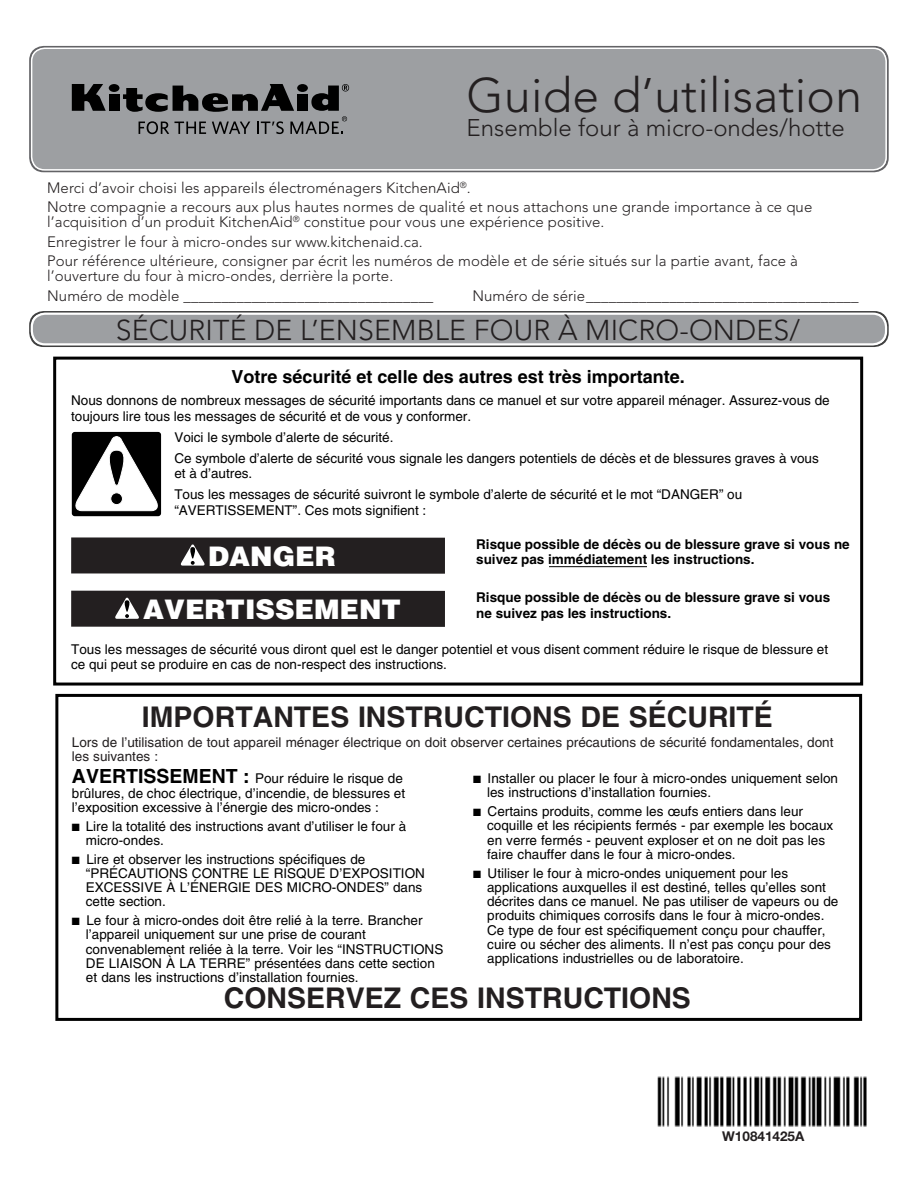
<style>
.page{position:relative;width:918px;height:1188px;background:#fff}
.page>*{position:absolute;margin:0;border:0;box-sizing:border-box;transform-origin:0 0}
.Cover_Heading_1{font:300 48px "Avenir LT Std";letter-spacing:.005em;color:#231f20}
.t1{font:700 28.5px "Helvetica";color:#231f20}
.Heading_1_Cook{font:300 28.5px "Avenir LT Std";letter-spacing:.005em;color:#231f20}
.t2{font:900 27px "Helvetica";color:#fff}
.Cover_Heading_1-2{font:300 24px "Avenir LT Std";color:#231f20}
.t3{font:700 18px "Helvetica";color:#000}
.Heading_3{font:300 15px/15px "Avenir LT Std";letter-spacing:.005em;color:#231f20}
.Heading_3_No_Bold{font:300 15px/15px "Avenir LT Std";letter-spacing:.005em;color:#231f20}
.t4{font:13.5px/14.2px "Helvetica";color:#000}
.t5{font:700 13.5px/15.8px "Helvetica";color:#000}
.t6{font:13.5px/14.2px "Helvetica";color:#231f20}
.Part_Number{font:700 13.5px "Helvetica Neue";color:#231f20}
.s1{font-weight:700;font-size:19.5px}
</style>
<div class="page">
<div style="left:29px;top:46px;width:860px;height:126px;border:2px solid #636366;border-radius:13px"></div>
<div style="left:32px;top:48px;width:854px;height:122px;background:#9d9fa2;border-radius:13px"></div>
<div style="left:31px;top:48px;width:856px;height:123px;border:2px solid #fff;border-radius:13px"></div>
<div style="left:109px;top:94px;width:10px;height:17px;background:#000"></div>
<div style="left:109px;top:84px;width:10px;height:8px;background:#000;border-radius:50%"></div>
<svg style="left:72px;top:84px;width:34px;height:27px"></svg>
<svg style="left:123px;top:84px;width:226px;height:50px"></svg>
<div style="left:29px;top:311px;width:860px;height:36px;border:2px solid #404040;border-radius:13px"></div>
<div style="left:32px;top:314px;width:854px;height:30px;background:#9d9fa2;border-radius:13px"></div>
<div style="left:31px;top:313px;width:856px;height:33px;border:2px solid #fff;border-radius:13px"></div>
<hr style="left:549px;top:566px;width:98px;height:1px;background:#000">
<div style="left:53px;top:357px;width:810px;height:329px;border:3px solid #000"></div>
<div style="left:72px;top:432px;width:89px;height:84px;border:3px solid #000;border-radius:2px"></div>
<svg style="left:73px;top:436px;width:87px;height:75px"></svg>
<div style="left:71px;top:591px;width:374px;height:36px;background:#231f20"></div>
<div style="left:71px;top:537px;width:374px;height:37px;background:#231f20"></div>
<svg style="left:180px;top:544px;width:25px;height:22px"></svg>
<svg style="left:115px;top:598px;width:24px;height:21px"></svg>
<div style="left:55px;top:694px;width:807px;height:327px;border:3px solid #000"></div>
<img style="left:657px;top:1076px;width:210px;height:51px">
<p class="Cover_Heading_1" style="left:467px;top:67px;width:397px">Guide d’utilisation</p>
<p class="Cover_Heading_1-2" style="left:467px;top:113px;width:380px">Ensemble four à micro-ondes/hotte</p>
<h3 class="Heading_3" style="left:47px;top:180px;width:425px">Merci d’avoir choisi les appareils électroménagers KitchenAid<sup>®</sup>.</h3>
<h3 class="Heading_3" style="left:47px;top:199px;width:767px">Notre compagnie a recours aux plus hautes normes de qualité et nous attachons une grande importance à ce que l’acquisition d’un produit KitchenAid<sup>®</sup> constitue pour vous une expérience positive.</h3>
<h3 class="Heading_3" style="left:47px;top:234px;width:377px">Enregistrer le four à micro-ondes sur www.kitchenaid.ca.</h3>
<p class="Heading_3_No_Bold" style="left:47px;top:253px;width:752px">Pour référence ultérieure, consigner par écrit les numéros de modèle et de série situés sur la partie avant, face à l’ouverture du four à micro-ondes, derrière la porte.</p>
<p class="Heading_3_No_Bold" style="left:47px;top:288px;width:388px">Numéro de modèle _________________________________</p>
<p class="Heading_3_No_Bold" style="left:472px;top:288px;width:388px">Numéro de série____________________________________</p>
<h1 class="Heading_1_Cook" style="left:116px;top:314px;width:686px">SÉCURITÉ DE L’ENSEMBLE FOUR À MICRO-ONDES/</h1>
<p class="t3" style="left:232px;top:365px;width:455px">Votre sécurité et celle des autres est très importante.</p>
<p class="t4" style="left:71px;top:393px;width:760px;line-height:15.8px">Nous donnons de nombreux messages de sécurité importants dans ce manuel et sur votre appareil ménager. Assurez-vous de toujours lire tous les messages de sécurité et de vous y conformer.</p>
<p class="t4" style="left:174px;top:426px;width:646px;line-height:21px">Voici le symbole d’alerte de sécurité.<br>Ce symbole d’alerte de sécurité vous signale les dangers potentiels de décès et de blessures graves à vous</p>
<p class="t4" style="left:174px;top:463px;width:569px;line-height:21px">et à d’autres.<br>Tous les messages de sécurité suivront le symbole d’alerte de sécurité et le mot “DANGER” ou</p>
<p class="t4" style="left:174px;top:503px;width:254px">“AVERTISSEMENT”. Ces mots signifient :</p>
<p class="t5" style="left:476px;top:536px;width:375px">Risque possible de décès ou de blessure grave si vous ne suivez pas immédiatement les instructions.</p>
<p class="t5" style="left:476px;top:589px;width:356px">Risque possible de décès ou de blessure grave si vous ne suivez pas les instructions.</p>
<p class="t4" style="left:71px;top:641px;width:759px;line-height:15.8px">Tous les messages de sécurité vous diront quel est le danger potentiel et vous disent comment réduire le risque de blessure et ce qui peut se produire en cas de non-respect des instructions.</p>
<p class="t2" style="left:208px;top:538px;width:129px">DANGER</p>
<p class="t2" style="left:143px;top:591px;width:259px">AVERTISSEMENT</p>
<p class="t1" style="left:142px;top:700px;width:633px">IMPORTANTES INSTRUCTIONS DE SÉCURITÉ</p>
<p class="t6" style="left:72px;top:735px;width:763px">Lors de l’utilisation de tout appareil ménager électrique on doit observer certaines précautions de sécurité fondamentales, dont les suivantes :</p>
<p class="t4" style="left:72px;top:772px;width:335px"><span class="s1">AVERTISSEMENT :</span> Pour réduire le risque de brûlures, de choc électrique, d’incendie, de blessures et l’exposition excessive à l’énergie des micro-ondes :</p>
<p class="t4" style="left:86px;top:819px;width:322px;text-indent:-14px">■ Lire la totalité des instructions avant d’utiliser le four à micro-ondes.</p>
<p class="t4" style="left:86px;top:852px;width:341px;text-indent:-14px">■ Lire et observer les instructions spécifiques de “PRÉCAUTIONS CONTRE LE RISQUE D’EXPOSITION EXCESSIVE À L’ÉNERGIE DES MICRO-ONDES” dans cette section.</p>
<p class="t4" style="left:86px;top:913px;width:359px;text-indent:-14px">■ Le four à micro-ondes doit être relié à la terre. Brancher l’appareil uniquement sur une prise de courant convenablement reliée à la terre. Voir les “INSTRUCTIONS DE LIAISON À LA TERRE” présentées dans cette section et dans les instructions d’installation fournies.</p>
<p class="t4" style="left:487px;top:771px;width:352px;text-indent:-14px">■ Installer ou placer le four à micro-ondes uniquement selon les instructions d’installation fournies.</p>
<p class="t4" style="left:487px;top:804px;width:348px;text-indent:-14px">■ Certains produits, comme les œufs entiers dans leur coquille et les récipients fermés - par exemple les bocaux en verre fermés - peuvent exploser et on ne doit pas les faire chauffer dans le four à micro-ondes.</p>
<p class="t4" style="left:487px;top:866px;width:353px;text-indent:-14px">■ Utiliser le four à micro-ondes uniquement pour les applications auxquelles il est destiné, telles qu’elles sont décrites dans ce manuel. Ne pas utiliser de vapeurs ou de produits chimiques corrosifs dans le four à micro-ondes.<br>Ce type de four est spécifiquement conçu pour chauffer, cuire ou sécher des aliments. Il n’est pas conçu pour des applications industrielles ou de laboratoire.</p>
<p class="t1" style="left:224px;top:980px;width:469px">CONSERVEZ CES INSTRUCTIONS</p>
<p class="Part_Number" style="left:722px;top:1128px;width:84px">W10841425A</p>
</div>
